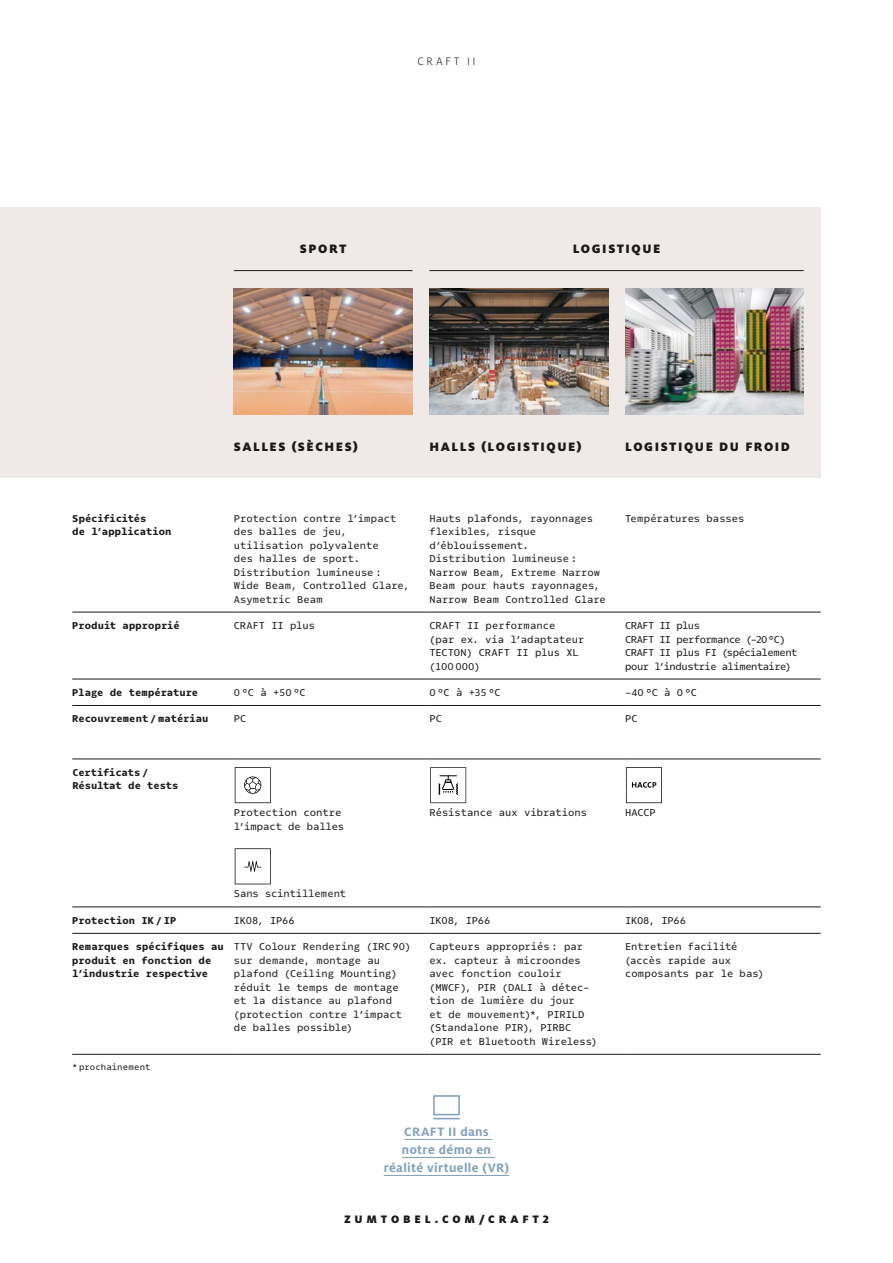
<style>
.page{position:relative;width:893px;height:1263px;background:#fff}
.page>*{position:absolute;margin:0;border:0;box-sizing:border-box;transform-origin:0 0}
.t1{font:900 13.5px "Milo Pro";letter-spacing:.115em;color:#1a1a18}
.t2{font:700 13.5px/18px "Milo Pro";letter-spacing:.03em;color:#82a0c0;text-align:center}
.t3{font:900 12px "Milo Pro";letter-spacing:.32em;color:#1a1a18}
.t4{font:300 12px "Milo Pro";letter-spacing:.23em;color:#1a1a18}
.t5{font:10.5px/13.5px "Odisseia";color:#1a1a18}
.t6{font:900 10.5px/13.5px "Odisseia";letter-spacing:-.005em;color:#1a1a18}
.t7{font:10.5px/13.5px "Odisseia";letter-spacing:-.05em;color:#1a1a18}
.t8{font:10.5px "Odisseia";letter-spacing:-.025em;color:#1a1a18}
.t9{font:9px "Odisseia";letter-spacing:.01em;color:#1a1a18}
</style>
<div class="page">
<div style="left:0;top:208px;width:821px;height:270px;background:#efe9e7"></div>
<img style="left:234px;top:289px;width:178px;height:126px">
<img style="left:429px;top:289px;width:179px;height:126px">
<img style="left:625px;top:289px;width:179px;height:126px">
<hr style="left:234px;top:612px;width:195px;height:1px;background:#1a1a18">
<hr style="left:429px;top:612px;width:196px;height:1px;background:#1a1a18">
<hr style="left:625px;top:612px;width:196px;height:1px;background:#1a1a18">
<hr style="left:234px;top:679px;width:195px;height:1px;background:#1a1a18">
<hr style="left:429px;top:679px;width:196px;height:1px;background:#1a1a18">
<hr style="left:625px;top:679px;width:196px;height:1px;background:#1a1a18">
<hr style="left:234px;top:705px;width:195px;height:1px;background:#1a1a18">
<hr style="left:429px;top:705px;width:196px;height:1px;background:#1a1a18">
<hr style="left:625px;top:705px;width:196px;height:1px;background:#1a1a18">
<hr style="left:234px;top:759px;width:195px;height:1px;background:#1a1a18">
<hr style="left:429px;top:759px;width:196px;height:1px;background:#1a1a18">
<hr style="left:625px;top:759px;width:196px;height:1px;background:#1a1a18">
<hr style="left:234px;top:907px;width:195px;height:1px;background:#1a1a18">
<hr style="left:429px;top:907px;width:196px;height:1px;background:#1a1a18">
<hr style="left:625px;top:907px;width:196px;height:1px;background:#1a1a18">
<hr style="left:234px;top:933px;width:195px;height:1px;background:#1a1a18">
<hr style="left:429px;top:933px;width:196px;height:1px;background:#1a1a18">
<hr style="left:625px;top:933px;width:196px;height:1px;background:#1a1a18">
<hr style="left:234px;top:1054px;width:195px;height:1px;background:#1a1a18">
<hr style="left:429px;top:1054px;width:196px;height:1px;background:#1a1a18">
<hr style="left:625px;top:1054px;width:196px;height:1px;background:#1a1a18">
<hr style="left:72px;top:612px;width:162px;height:1px;background:#1a1a18">
<hr style="left:72px;top:679px;width:162px;height:1px;background:#1a1a18">
<hr style="left:72px;top:705px;width:162px;height:1px;background:#1a1a18">
<hr style="left:72px;top:759px;width:162px;height:1px;background:#1a1a18">
<hr style="left:72px;top:907px;width:162px;height:1px;background:#1a1a18">
<hr style="left:72px;top:933px;width:162px;height:1px;background:#1a1a18">
<hr style="left:72px;top:1054px;width:162px;height:1px;background:#1a1a18">
<hr style="left:429px;top:270px;width:375px;height:1px;background:#1a1a18">
<hr style="left:234px;top:270px;width:178px;height:1px;background:#1a1a18">
<hr style="left:404px;top:1139px;width:89px;height:1px;background:#82a0c0">
<hr style="left:402px;top:1157px;width:93px;height:1px;background:#82a0c0">
<hr style="left:384px;top:1175px;width:125px;height:1px;background:#82a0c0">
<div style="left:433px;top:1095px;width:27px;height:20px;border:2px solid #82a0c0"></div>
<svg style="left:433px;top:1118px;width:27px;height:1px"></svg>
<svg style="left:235px;top:848px;width:36px;height:36px"></svg>
<svg style="left:235px;top:767px;width:36px;height:36px"></svg>
<svg style="left:430px;top:767px;width:36px;height:36px"></svg>
<svg style="left:626px;top:767px;width:36px;height:36px"></svg>
<p class="t4" style="left:417px;top:54px;width:60px">CRAFT II</p>
<p class="t1" style="left:300px;top:240px;width:48px">SPORT</p>
<p class="t1" style="left:573px;top:240px;width:89px">LOGISTIQUE</p>
<p class="t1" style="left:234px;top:438px;width:126px">SALLES (SÈCHES)</p>
<p class="t1" style="left:430px;top:438px;width:154px">HALLS (LOGISTIQUE)</p>
<p class="t1" style="left:625px;top:438px;width:166px">LOGISTIQUE DU FROID</p>
<p class="t6" style="left:72px;top:511px;width:101px">Spécificités<br>de l’application</p>
<p class="t5" style="left:234px;top:511px;width:177px">Protection contre l’impact des balles de jeu, utilisation polyvalente<br>des halles de sport.<br>Distribution lumineuse :<br>Wide Beam, Controlled Glare,<br>Asymetric Beam</p>
<p class="t5" style="left:429px;top:511px;width:178px">Hauts plafonds, rayonnages flexibles, risque d’éblouissement.<br>Distribution lumineuse :<br>Narrow Beam, Extreme Narrow<br>Beam pour hauts rayonnages,<br>Narrow Beam Controlled Glare</p>
<p class="t5" style="left:625px;top:511px;width:121px">Températures basses</p>
<p class="t6" style="left:72px;top:619px;width:109px">Produit approprié</p>
<p class="t5" style="left:234px;top:619px;width:83px">CRAFT II plus</p>
<p class="t5" style="left:429px;top:619px;width:156px">CRAFT II performance<br>(par ex. via l’adaptateur<br>TECTON) CRAFT II plus XL (100 000)</p>
<p class="t7" style="left:625px;top:619px;width:174px">CRAFT II plus<br>CRAFT II performance (-20°C)<br>CRAFT II plus FI (spécialement pour l’industrie alimentaire)</p>
<p class="t6" style="left:72px;top:686px;width:127px">Plage de température</p>
<p class="t5" style="left:234px;top:686px;width:73px">0 °C à +50 °C</p>
<p class="t5" style="left:429px;top:686px;width:73px">0 °C à +35 °C</p>
<p class="t5" style="left:625px;top:686px;width:74px">-40 °C à 0 °C</p>
<p class="t6" style="left:72px;top:712px;width:138px">Recouvrement / matériau</p>
<p class="t5" style="left:234px;top:712px;width:14px">PC</p>
<p class="t5" style="left:430px;top:712px;width:14px">PC</p>
<p class="t5" style="left:625px;top:712px;width:14px">PC</p>
<p class="t6" style="left:72px;top:766px;width:108px">Certificats /<br>Résultat de tests</p>
<p class="t5" style="left:234px;top:806px;width:112px">Protection contre l’impact de balles</p>
<p class="t5" style="left:234px;top:887px;width:114px">Sans scintillement</p>
<p class="t5" style="left:429px;top:806px;width:159px">Résistance aux vibrations</p>
<p class="t5" style="left:625px;top:806px;width:32px">HACCP</p>
<p class="t6" style="left:72px;top:914px;width:106px">Protection IK / IP</p>
<p class="t8" style="left:234px;top:913px;width:62px">IK08, IP66</p>
<p class="t8" style="left:429px;top:913px;width:62px">IK08, IP66</p>
<p class="t8" style="left:625px;top:913px;width:62px">IK08, IP66</p>
<p class="t6" style="left:72px;top:940px;width:153px">Remarques spécifiques au produit en fonction de l’industrie respective</p>
<p class="t5" style="left:234px;top:940px;width:178px">TTV Colour Rendering (IRC 90) sur demande, montage au plafond (Ceiling Mounting) réduit le temps de montage et la distance au plafond (protection contre l’impact de balles possible)</p>
<p class="t5" style="left:429px;top:940px;width:169px">Capteurs appropriés : par ex. capteur à microondes avec fonction couloir (MWCF), PIR (DALI à détec&shy;tion de lumière du jour<br>et de mouvement)*, PIRILD (Standalone PIR), PIRBC (PIR et Bluetooth Wireless)</p>
<p class="t5" style="left:625px;top:940px;width:140px">Entretien facilité (accès rapide aux composants par le bas)</p>
<p class="t9" style="left:72px;top:1061px;width:80px">* prochainement</p>
<p class="t2" style="left:384px;top:1123px;width:127px">CRAFT II dans<br>notre démo en réalité virtuelle (VR)</p>
<p class="t3" style="left:344px;top:1212px;width:206px">ZUMTOBEL.COM/CRAFT2</p>
</div>
